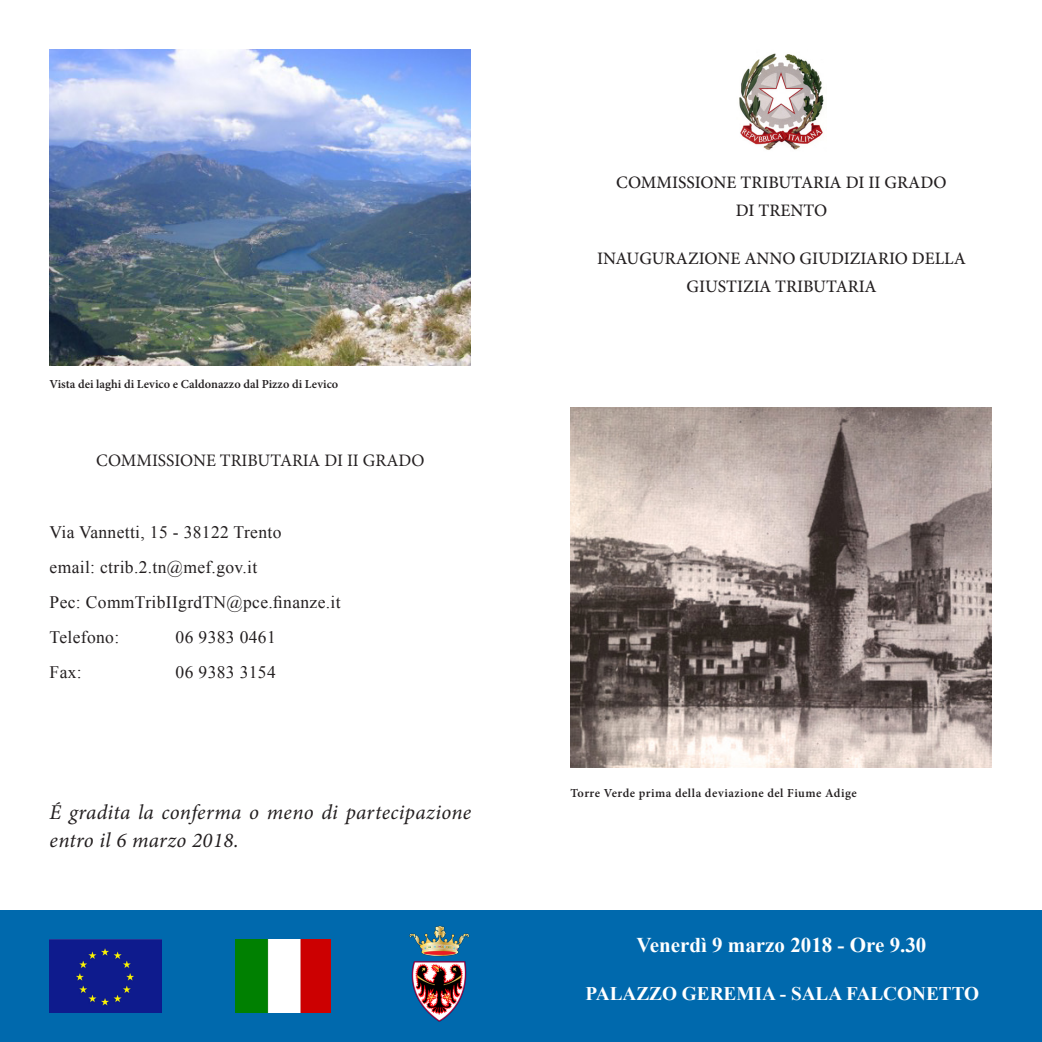
<style>
.page{position:relative;width:1042px;height:1042px;background:#fff}
.page>*{position:absolute;margin:0;border:0;box-sizing:border-box;transform-origin:0 0}
.t1{font:italic 21px/28px "Minion Pro";letter-spacing:.015em;color:#231f20}
.t2{font:700 21px "Times New Roman";color:#fff}
.t3{font:700 19.25px "Times New Roman";color:#fff}
.t4{font:17.5px "Times New Roman";letter-spacing:.02em;color:#231f20}
.t5{font:500 17.5px/28px "Minion Pro";color:#231f20;text-align:center}
.t6{font:17.5px "Minion Pro";color:#231f20}
.t7{font:600 12.25px "Minion Pro";letter-spacing:.015em;color:#231f20}
.t8{font:600 12.25px "Minion Pro";letter-spacing:.04em;color:#231f20}
</style>
<div class="page">
<img style="left:739px;top:53px;width:85px;height:97px">
<img style="left:50px;top:49px;width:420px;height:316px">
<div style="left:0;top:910px;width:1042px;height:132px;background:#0069ad"></div>
<img style="left:236px;top:939px;width:94px;height:73px">
<div style="left:50px;top:940px;width:111px;height:72px;background:#0e1b8d"></div>
<img style="left:409px;top:925px;width:61px;height:96px">
<img style="left:570px;top:408px;width:421px;height:359px">
<p class="t7" style="left:50px;top:375px;width:290px">Vista dei laghi di Levico e Caldonazzo dal Pizzo di Levico</p>
<p class="t6" style="left:96px;top:449px;width:330px">COMMISSIONE TRIBUTARIA DI II GRADO</p>
<p class="t4" style="left:50px;top:520px;width:233px">Via Vannetti, 15 - 38122 Trento</p>
<p class="t4" style="left:50px;top:555px;width:209px">email: ctrib.2.tn@mef.gov.it</p>
<p class="t4" style="left:50px;top:590px;width:292px">Pec: CommTribIIgrdTN@pce.finanze.it</p>
<p class="t4" style="left:50px;top:625px;width:71px">Telefono:</p>
<p class="t4" style="left:176px;top:625px;width:102px">06 9383 0461</p>
<p class="t4" style="left:50px;top:660px;width:34px">Fax:</p>
<p class="t4" style="left:176px;top:660px;width:102px">06 9383 3154</p>
<p class="t1" style="left:50px;top:798px;width:423px">É gradita la conferma o meno di partecipazione entro il 6 marzo 2018.</p>
<p class="t5" style="left:616px;top:168px;width:332px">COMMISSIONE TRIBUTARIA DI II GRADO</p>
<p class="t5" style="left:736px;top:196px;width:93px">DI TRENTO</p>
<p class="t5" style="left:597px;top:245px;width:370px">INAUGURAZIONE ANNO GIUDIZIARIO DELLA<br>GIUSTIZIA TRIBUTARIA</p>
<p class="t8" style="left:570px;top:784px;width:287px">Torre Verde prima della deviazione del Fiume Adige</p>
<p class="t2" style="left:636px;top:930px;width:291px">Venerdì 9 marzo 2018 - Ore 9.30</p>
<p class="t3" style="left:585px;top:980px;width:395px">PALAZZO GEREMIA - SALA FALCONETTO</p>
</div>
